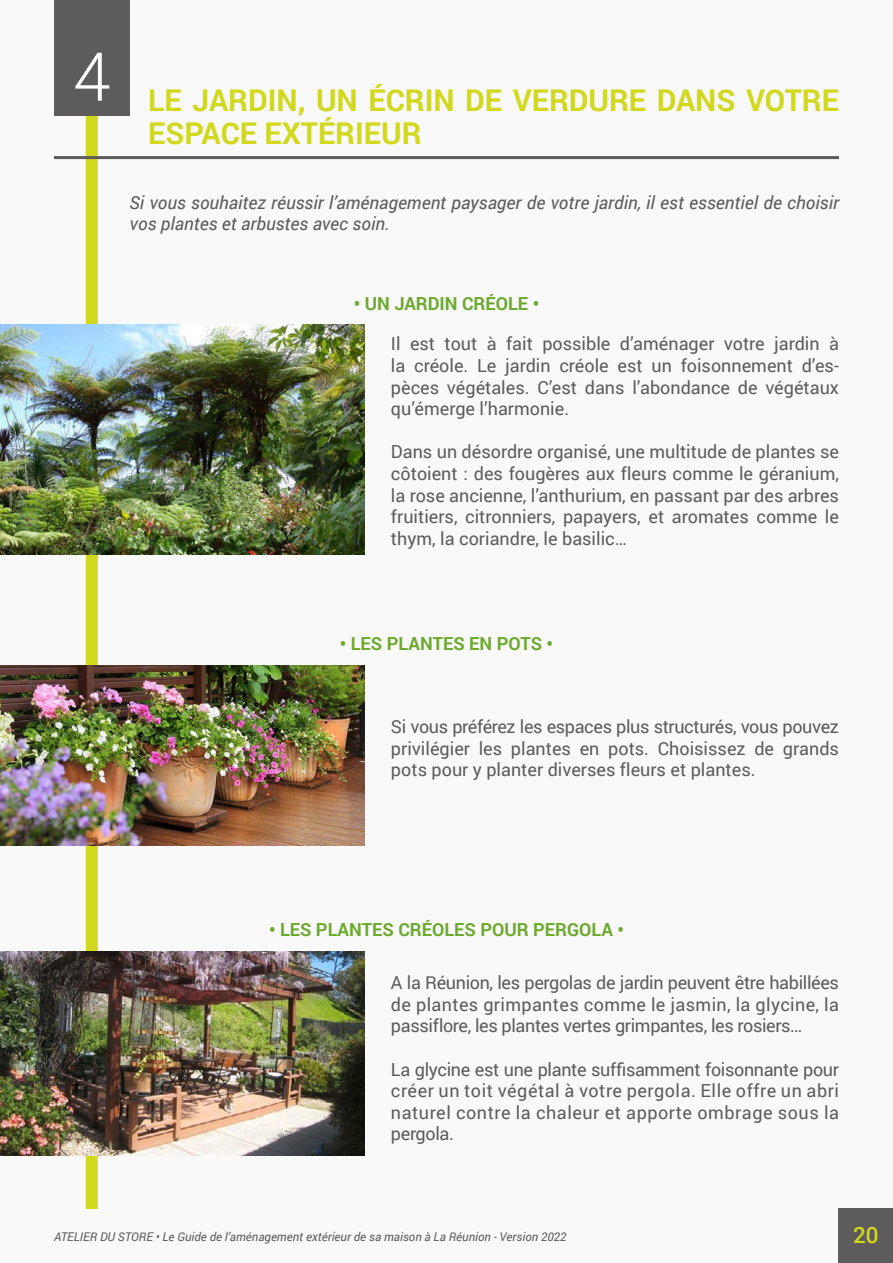
<style>
.page{position:relative;width:893px;height:1263px;background:#f9f9f9}
.page>*{position:absolute;margin:0;border:0;box-sizing:border-box;transform-origin:0 0}
.t1{font:300 67.5px "Roboto";color:#fff}
.t2{font:700 30px/33px "Roboto";color:#d1d81e}
.t3{font:500 22.5px "Roboto";color:#d1d81e}
.t4{font:18px/21.6px "Roboto";color:#5d5b5c;text-align:justify}
.t5{font:18px/21.6px "Roboto";letter-spacing:-.02em;color:#5d5b5c}
.t6{font:italic 18px/21.6px "Roboto";color:#5d5b5c}
.t7{font:700 18px "Roboto";color:#6caa2e}
.t8{font:18px "Roboto";letter-spacing:.03em;color:#5d5b5c}
.t9{font:italic 12px "Roboto";color:#5d5b5c}
</style>
<div class="page">
<div style="left:839px;top:1209px;width:54px;height:54px;background:#5d5b5c"></div>
<div style="left:86px;top:23px;width:12px;height:1186px;background:#d1d81e"></div>
<img style="left:0;top:325px;width:364px;height:229px">
<img style="left:0;top:666px;width:364px;height:180px">
<img style="left:0;top:952px;width:364px;height:203px">
<hr style="left:54px;top:156px;width:785px;height:3px;background:#5d5b5c">
<div style="left:54px;top:0;width:76px;height:116px;background:#5d5b5c"></div>
<p class="t1" style="left:73px;top:30px;width:39px">4</p>
<p class="t2" style="left:148px;top:83px;width:692px">LE JARDIN, UN ÉCRIN DE VERDURE DANS VOTRE<br>ESPACE EXTÉRIEUR</p>
<p class="t6" style="left:130px;top:191px;width:711px">Si vous souhaitez réussir l’aménagement paysager de votre jardin, il est essentiel de choisir vos plantes et arbustes avec soin.</p>
<p class="t7" style="left:354px;top:290px;width:187px">• UN JARDIN CRÉOLE •</p>
<p class="t4" style="left:391px;top:332px;width:449px">Il est tout à fait possible d’aménager votre jardin à la créole. Le jardin créole est un foisonnement d’es&shy;pèces végétales. C’est dans l’abondance de végétaux qu’émerge l’harmonie.</p>
<p class="t4" style="left:391px;top:440px;width:449px">Dans un désordre organisé, une multitude de plantes se côtoient : des fougères aux fleurs comme le géranium, la rose ancienne, l’anthurium, en passant par des arbres fruitiers, citronniers, papayers, et aromates comme le thym, la coriandre, le basilic…</p>
<p class="t7" style="left:340px;top:631px;width:215px">• LES PLANTES EN POTS •</p>
<p class="t4" style="left:391px;top:715px;width:449px">Si vous préférez les espaces plus structurés, vous pouvez privilégier les plantes en pots. Choisissez de grands pots pour y planter diverses fleurs et plantes.</p>
<p class="t7" style="left:269px;top:917px;width:356px">• LES PLANTES CRÉOLES POUR PERGOLA •</p>
<p class="t5" style="left:391px;top:971px;width:449px">A la Réunion, les pergolas de jardin peuvent être habillées de plantes grimpantes comme le jasmin, la glycine, la</p>
<p class="t5" style="left:391px;top:1014px;width:413px">passiflore, les plantes vertes grimpantes, les rosiers…</p>
<p class="t5" style="left:391px;top:1058px;width:450px">La glycine est une plante suffisamment foisonnante pour créer un toit végétal à votre pergola. Elle offre un abri</p>
<p class="t8" style="left:391px;top:1100px;width:449px">naturel contre la chaleur et apporte ombrage sous la</p>
<p class="t5" style="left:391px;top:1122px;width:64px">pergola.</p>
<p class="t9" style="left:54px;top:1229px;width:514px">ATELIER DU STORE • Le Guide de l’aménagement extérieur de sa maison à La Réunion - Version 2022</p>
<p class="t3" style="left:853px;top:1219px;width:27px">20</p>
</div>
